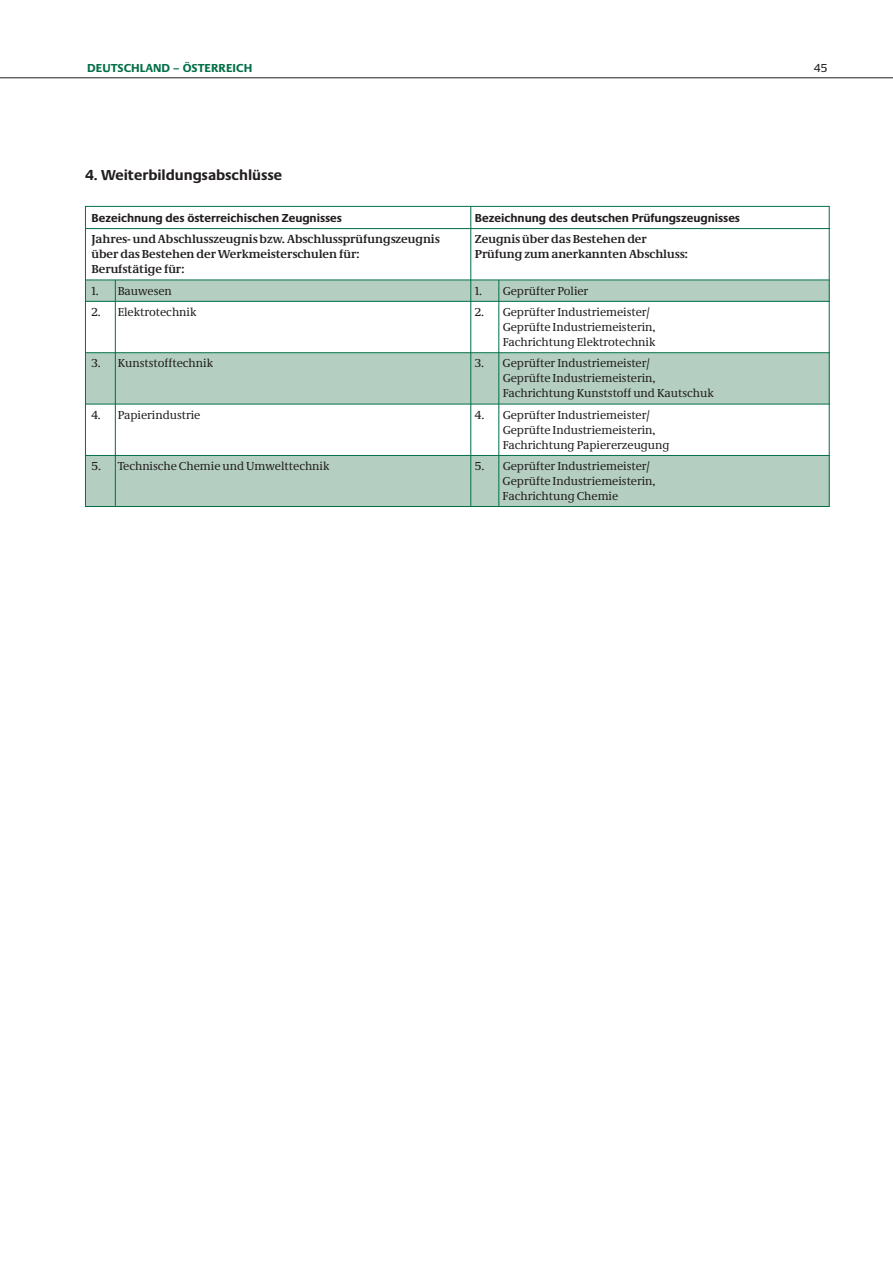
<style>
.page{position:relative;width:893px;height:1263px;background:#fff}
.page>*{position:absolute;margin:0;border:0;box-sizing:border-box;transform-origin:0 0}
.t1{font:700 15px "Neue Praxis";letter-spacing:-.005em;color:#231f20}
.t2{font:12px/15px "Neue Demos";letter-spacing:-.005em;color:#231f20}
.t3{font:700 12px/15px "Neue Demos";letter-spacing:-.005em;color:#231f20}
.t4{font:700 12px "Neue Praxis";letter-spacing:-.005em;color:#231f20}
.t5{font:700 12px "Neue Praxis";letter-spacing:.005em;color:#026f48}
.t6{font:12px "Neue Praxis";color:#231f20}
</style>
<div class="page">
<hr style="left:0;top:77px;width:892px;height:1px;background:#231f20">
<svg style="left:85px;top:206px;width:745px;height:301px"></svg>
<hr style="left:85px;top:280px;width:744px;height:1px;background:#026f48">
<hr style="left:85px;top:301px;width:744px;height:1px;background:#026f48">
<hr style="left:85px;top:352px;width:744px;height:1px;background:#026f48">
<hr style="left:85px;top:404px;width:744px;height:1px;background:#026f48">
<hr style="left:85px;top:455px;width:744px;height:1px;background:#026f48">
<hr style="left:470px;top:206px;width:1px;height:301px;background:#026f48">
<hr style="left:498px;top:280px;width:1px;height:227px;background:#026f48">
<p class="t5" style="left:87px;top:64px;width:167px">DEUTSCHLAND – ÖSTERREICH</p>
<p class="t6" style="left:813px;top:64px;width:15px">45</p>
<p class="t1" style="left:85px;top:169px;width:199px">4. Weiterbildungsabschlüsse</p>
<p class="t4" style="left:91px;top:213px;width:252px">Bezeichnung des österreichischen Zeugnisses</p>
<p class="t4" style="left:475px;top:213px;width:267px">Bezeichnung des deutschen Prüfungszeugnisses</p>
<p class="t3" style="left:91px;top:233px;width:350px">Jahres- und Abschlusszeugnis bzw. Abschlussprüfungszeugnis über das Bestehen der Werkmeisterschulen für:<br>Berufstätige für:</p>
<p class="t3" style="left:475px;top:233px;width:215px">Zeugnis über das Bestehen der<br>Prüfung zum anerkannten Abschluss:</p>
<p class="t2" style="left:91px;top:284px;width:9px">1.</p>
<p class="t2" style="left:118px;top:284px;width:56px">Bauwesen</p>
<p class="t2" style="left:475px;top:284px;width:9px">1.</p>
<p class="t2" style="left:502px;top:284px;width:87px">Geprüfter Polier</p>
<p class="t2" style="left:91px;top:306px;width:11px">2.</p>
<p class="t2" style="left:118px;top:306px;width:80px">Elektrotechnik</p>
<p class="t2" style="left:475px;top:306px;width:11px">2.</p>
<p class="t2" style="left:502px;top:306px;width:154px">Geprüfter Industriemeister/<br>Geprüfte Industriemeisterin,<br>Fachrichtung Elektrotechnik</p>
<p class="t2" style="left:91px;top:357px;width:11px">3.</p>
<p class="t2" style="left:118px;top:357px;width:97px">Kunststofftechnik</p>
<p class="t2" style="left:475px;top:357px;width:11px">3.</p>
<p class="t2" style="left:502px;top:357px;width:213px">Geprüfter Industriemeister/<br>Geprüfte Industriemeisterin,<br>Fachrichtung Kunststoff und Kautschuk</p>
<p class="t2" style="left:91px;top:408px;width:11px">4.</p>
<p class="t2" style="left:118px;top:408px;width:84px">Papierindustrie</p>
<p class="t2" style="left:475px;top:408px;width:11px">4.</p>
<p class="t2" style="left:502px;top:408px;width:168px">Geprüfter Industriemeister/<br>Geprüfte Industriemeisterin,<br>Fachrichtung Papiererzeugung</p>
<p class="t2" style="left:91px;top:460px;width:11px">5.</p>
<p class="t2" style="left:118px;top:460px;width:213px">Technische Chemie und Umwelttechnik</p>
<p class="t2" style="left:475px;top:460px;width:11px">5.</p>
<p class="t2" style="left:502px;top:460px;width:154px">Geprüfter Industriemeister/<br>Geprüfte Industriemeisterin,<br>Fachrichtung Chemie</p>
</div>
